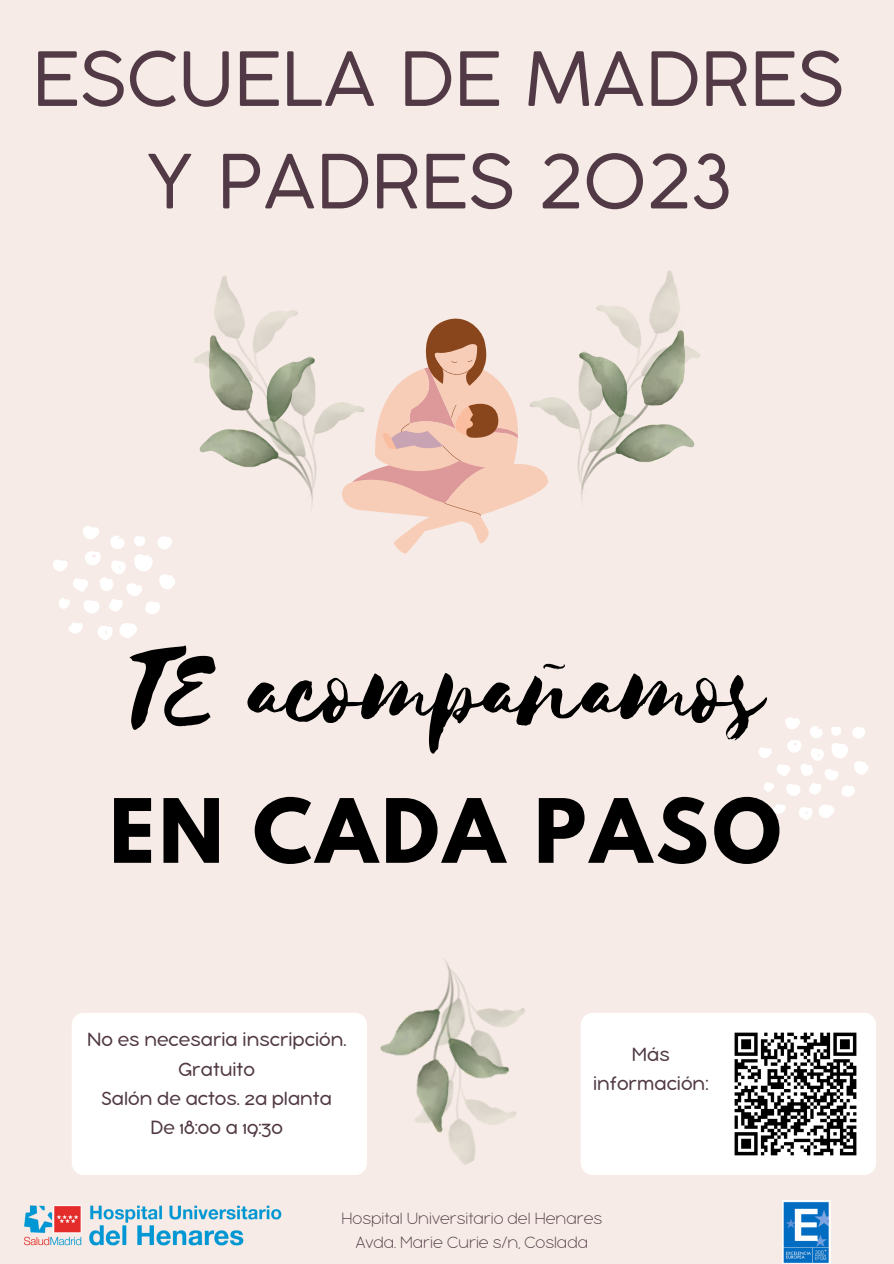
<style>
.page{position:relative;width:894px;height:1264px;background:#fff}
.page>*{position:absolute;margin:0;border:0;box-sizing:border-box;transform-origin:0 0}
.t1{font:118.2px "Selima";color:#000}
.t2{font:700 78.45px "League Spartan";letter-spacing:.05em;color:#000}
.t3{font:73.5px/102.4px "Coco Gothic Small Caps";color:#513a45;text-align:center}
.t4{font:300 21px/29.2px "Bubbleboddy Neue";color:#513a45;text-align:center}
.t5{font:100 18px "Bubbleboddy Neue";color:#513a45}
</style>
<div class="page">
<div style="left:0;top:0;width:893px;height:1263px;background:#f6ebe6"></div>
<svg style="left:364px;top:318px;width:165px;height:235px"></svg>
<img style="left:529px;top:271px;width:171px;height:228px">
<img style="left:194px;top:276px;width:170px;height:235px">
<svg style="left:53px;top:526px;width:122px;height:114px"></svg>
<svg style="left:758px;top:717px;width:110px;height:103px"></svg>
<img style="left:25px;top:1205px;width:256px;height:41px">
<img style="left:782px;top:1200px;width:48px;height:63px">
<img style="left:358px;top:960px;width:167px;height:215px">
<div style="left:72px;top:1012px;width:295px;height:163px;background:#fff;border-radius:12px"></div>
<div style="left:580px;top:1012px;width:295px;height:163px;background:#fff;border-radius:12px"></div>
<img style="left:734px;top:1032px;width:123px;height:124px">
<p class="t3" style="left:32px;top:34px;width:813px">ESCUELA DE MADRES<br>Y PADRES 2023</p>
<p class="t1" style="left:126px;top:626px;width:640px">TE acompañamos</p>
<p class="t2" style="left:109px;top:792px;width:673px">EN CADA PASO</p>
<p class="t4" style="left:87px;top:1026px;width:261px">No es necesaria inscripción.</p>
<p class="t4" style="left:178px;top:1055px;width:78px">Gratuito</p>
<p class="t4" style="left:101px;top:1085px;width:232px">Salón de actos. 2ª planta</p>
<p class="t4" style="left:151px;top:1114px;width:134px">De 18:00 a 19:30</p>
<p class="t4" style="left:593px;top:1041px;width:117px">Más información:</p>
<p class="t5" style="left:341px;top:1212px;width:262px">Hospital Universitario del Henares</p>
<p class="t5" style="left:356px;top:1236px;width:234px">Avda. Marie Curie s/n, Coslada</p>
</div>
